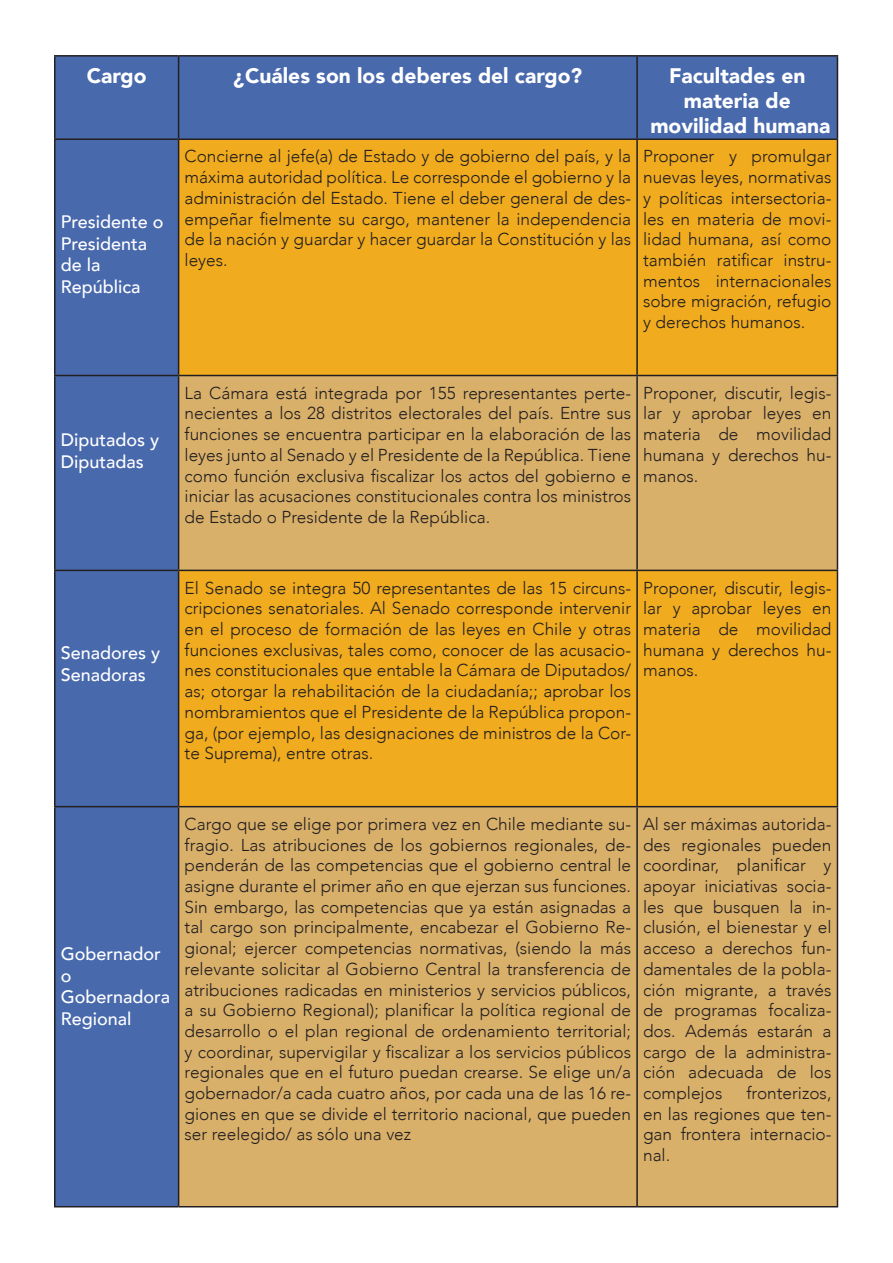
<style>
.page{position:relative;width:893px;height:1263px;background:#fff}
.page>*{position:absolute;margin:0;border:0;box-sizing:border-box;transform-origin:0 0}
.t1{font:900 21px "Avenir";color:#fff}
.t2{font:500 18px/21.6px "Avenir";color:#fff}
.t3{font:300 17.25px/20.7px "Avenir";color:#231f20;text-align:justify}
</style>
<div class="page">
<div style="left:56px;top:57px;width:781px;height:1149px;background:#4969ad"></div>
<div style="left:179px;top:140px;width:658px;height:235px;background:#f0ab1f"></div>
<svg style="left:179px;top:376px;width:658px;height:830px;background:#dfae54"></svg>
<hr style="left:54px;top:138px;width:125px;height:2px;background:#231f20">
<hr style="left:179px;top:138px;width:458px;height:2px;background:#231f20">
<hr style="left:637px;top:138px;width:201px;height:2px;background:#231f20">
<hr style="left:54px;top:375px;width:125px;height:1px;background:#231f20">
<hr style="left:179px;top:375px;width:458px;height:1px;background:#231f20">
<hr style="left:637px;top:375px;width:201px;height:1px;background:#231f20">
<hr style="left:54px;top:570px;width:125px;height:1px;background:#231f20">
<hr style="left:179px;top:570px;width:458px;height:1px;background:#231f20">
<hr style="left:637px;top:570px;width:201px;height:1px;background:#231f20">
<hr style="left:54px;top:806px;width:125px;height:1px;background:#231f20">
<hr style="left:179px;top:806px;width:458px;height:1px;background:#231f20">
<hr style="left:637px;top:806px;width:201px;height:1px;background:#231f20">
<hr style="left:54px;top:55px;width:125px;height:2px;background:#231f20">
<hr style="left:54px;top:57px;width:2px;height:81px;background:#231f20">
<hr style="left:179px;top:55px;width:458px;height:2px;background:#231f20">
<hr style="left:178px;top:57px;width:1px;height:81px;background:#231f20">
<hr style="left:637px;top:55px;width:201px;height:2px;background:#231f20">
<hr style="left:636px;top:57px;width:2px;height:81px;background:#231f20">
<hr style="left:837px;top:57px;width:1px;height:81px;background:#231f20">
<hr style="left:54px;top:140px;width:2px;height:235px;background:#231f20">
<hr style="left:178px;top:140px;width:1px;height:235px;background:#231f20">
<hr style="left:636px;top:140px;width:2px;height:235px;background:#231f20">
<hr style="left:837px;top:140px;width:1px;height:235px;background:#231f20">
<hr style="left:54px;top:376px;width:2px;height:194px;background:#231f20">
<hr style="left:178px;top:376px;width:1px;height:194px;background:#231f20">
<hr style="left:636px;top:376px;width:2px;height:194px;background:#231f20">
<hr style="left:837px;top:376px;width:1px;height:194px;background:#231f20">
<hr style="left:54px;top:571px;width:2px;height:235px;background:#231f20">
<hr style="left:178px;top:571px;width:1px;height:235px;background:#231f20">
<hr style="left:636px;top:571px;width:2px;height:235px;background:#231f20">
<hr style="left:837px;top:571px;width:1px;height:235px;background:#231f20">
<hr style="left:54px;top:807px;width:2px;height:399px;background:#231f20">
<hr style="left:178px;top:807px;width:1px;height:399px;background:#231f20">
<hr style="left:636px;top:807px;width:2px;height:399px;background:#231f20">
<hr style="left:837px;top:807px;width:1px;height:399px;background:#231f20">
<hr style="left:54px;top:1206px;width:125px;height:1px;background:#231f20">
<hr style="left:179px;top:1206px;width:458px;height:1px;background:#231f20">
<hr style="left:637px;top:1206px;width:201px;height:1px;background:#231f20">
<p class="t1" style="left:87px;top:58px;width:61px">Cargo</p>
<p class="t1" style="left:233px;top:58px;width:350px">¿Cuáles son los deberes del cargo?</p>
<p class="t1" style="left:669px;top:58px;width:138px">Facultades en</p>
<p class="t1" style="left:684px;top:83px;width:108px">materia de</p>
<p class="t1" style="left:650px;top:108px;width:182px">movilidad humana</p>
<p class="t2" style="left:61px;top:210px;width:104px">Presidente o<br>Presidenta</p>
<p class="t2" style="left:61px;top:253px;width:41px">de la</p>
<p class="t2" style="left:61px;top:275px;width:81px">República</p>
<p class="t2" style="left:61px;top:428px;width:100px">Diputados y<br>Diputadas</p>
<p class="t3" style="left:185px;top:146px;width:448px">Concierne al jefe(a) de Estado y de gobierno del país, y la máxima autoridad política. Le corresponde el gobierno y la administración del Estado. Tiene el deber general de des&shy;empeñar fielmente su cargo, mantener la independencia de la nación y guardar y hacer guardar la Constitución y las leyes.</p>
<p class="t3" style="left:643px;top:146px;width:190px">Proponer y promulgar nuevas leyes, normativas y políticas intersectoria&shy;les en materia de movi&shy;lidad humana, así como también ratificar instru&shy;mentos internacionales sobre migración, refugio y derechos humanos.</p>
<p class="t3" style="left:185px;top:382px;width:448px">La Cámara está integrada por 155 representantes perte&shy;necientes a los 28 distritos electorales del país. Entre sus funciones se encuentra participar en la elaboración de las leyes junto al Senado y el Presidente de la República. Tiene como función exclusiva fiscalizar los actos del gobierno e iniciar las acusaciones constitucionales contra los ministros de Estado o Presidente de la República.</p>
<p class="t3" style="left:643px;top:382px;width:190px">Proponer, discutir, legis&shy;lar y aprobar leyes en materia de movilidad humana y derechos hu&shy;manos.</p>
<p class="t2" style="left:61px;top:641px;width:101px">Senadores y<br>Senadoras</p>
<p class="t3" style="left:185px;top:577px;width:448px">El Senado se integra 50 representantes de las 15 circuns&shy;cripciones senatoriales. Al Senado corresponde intervenir en el proceso de formación de las leyes en Chile y otras funciones exclusivas, tales como, conocer de las acusacio&shy;nes constitucionales que entable la Cámara de Diputados/ as; otorgar la rehabilitación de la ciudadanía;; aprobar los nombramientos que el Presidente de la República propon&shy;ga, (por ejemplo, las designaciones de ministros de la Cor&shy;te Suprema), entre otras.</p>
<p class="t3" style="left:643px;top:577px;width:190px">Proponer, discutir, legis&shy;lar y aprobar leyes en materia de movilidad humana y derechos hu&shy;manos.</p>
<p class="t2" style="left:61px;top:942px;width:102px">Gobernador o</p>
<p class="t2" style="left:61px;top:985px;width:111px">Gobernadora</p>
<p class="t2" style="left:61px;top:1007px;width:72px">Regional</p>
<p class="t3" style="left:185px;top:814px;width:448px">Cargo que se elige por primera vez en Chile mediante su&shy;fragio. Las atribuciones de los gobiernos regionales, de&shy;penderán de las competencias que el gobierno central le asigne durante el primer año en que ejerzan sus funciones.<br>Sin embargo, las competencias que ya están asignadas a tal cargo son principalmente, encabezar el Gobierno Re&shy;gional; ejercer competencias normativas, (siendo la más relevante solicitar al Gobierno Central la transferencia de atribuciones radicadas en ministerios y servicios públicos, a su Gobierno Regional); planificar la política regional de desarrollo o el plan regional de ordenamiento territorial; y coordinar, supervigilar y fiscalizar a los servicios públicos regionales que en el futuro puedan crearse. Se elige un/a gobernador/a cada cuatro años, por cada una de las 16 re&shy;giones en que se divide el territorio nacional, que pueden ser reelegido/ as sólo una vez</p>
<p class="t3" style="left:643px;top:814px;width:190px">Al ser máximas autorida&shy;des regionales pueden coordinar, planificar y apoyar iniciativas socia&shy;les que busquen la in&shy;clusión, el bienestar y el acceso a derechos fun&shy;damentales de la pobla&shy;ción migrante, a través de programas focaliza&shy;dos. Además estarán a cargo de la administra&shy;ción adecuada de los complejos</p>
<p class="t3" style="left:643px;top:1083px;width:190px;text-indent:103px">fronterizos, en las regiones que ten&shy;gan frontera internacio&shy;nal.</p>
</div>
